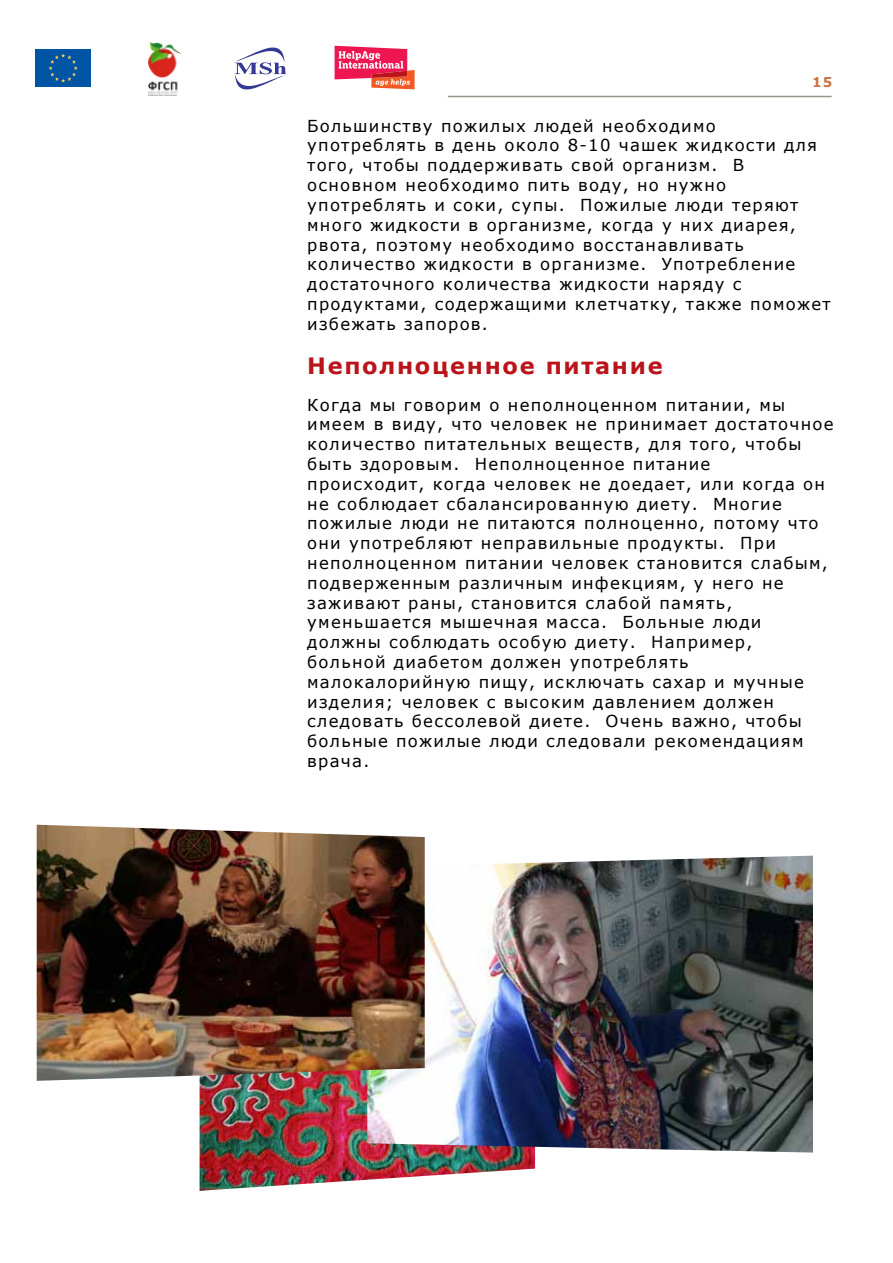
<style>
.page{position:relative;width:893px;height:1263px;background:#fff}
.page>*{position:absolute;margin:0;border:0;box-sizing:border-box;transform-origin:0 0}
.t1{font:700 22.5px "Verdana";letter-spacing:.075em;color:#ba141a}
.t2{font:16.5px/19.8px "Verdana";letter-spacing:.075em;color:#000}
.t3{font:700 13.5px "Verdana";color:#c77549}
</style>
<div class="page">
<div style="left:35px;top:50px;width:55px;height:37px;background:#0054a4"></div>
<svg style="left:49px;top:54px;width:29px;height:29px"></svg>
<svg style="left:234px;top:48px;width:52px;height:41px"></svg>
<img style="left:148px;top:43px;width:33px;height:53px">
<svg style="left:335px;top:46px;width:80px;height:43px"></svg>
<hr style="left:448px;top:96px;width:384px;height:1px;background:#98968a">
<img style="left:200px;top:1081px;width:335px;height:110px">
<img style="left:367px;top:856px;width:446px;height:296px">
<img style="left:37px;top:825px;width:388px;height:256px">
<p class="t3" style="left:812px;top:73px;width:22px">15</p>
<p class="t2" style="left:307px;top:116px;width:525px">Большинству пожилых людей необходимо употреблять в день около 8-10 чашек жидкости для того, чтобы поддерживать свой организм. В основном необходимо пить воду, но нужно употреблять и соки, супы. Пожилые люди теряют много жидкости в организме, когда у них диарея, рвота, поэтому необходимо восстанавливать количество жидкости в организме. Употребление достаточного количества жидкости наряду с продуктами, содержащими клетчатку, также поможет избежать запоров.</p>
<h1 class="t1" style="left:307px;top:350px;width:357px">Неполноценное питание</h1>
<p class="t2" style="left:307px;top:394px;width:528px">Когда мы говорим о неполноценном питании, мы имеем в виду, что человек не принимает достаточное количество питательных веществ, для того, чтобы быть здоровым. Неполноценное питание<br>происходит, когда человек не доедает, или когда он не соблюдает сбалансированную диету. Многие пожилые люди не питаются полноценно, потому что они употребляют неправильные продукты. При неполноценном питании человек становится слабым, подверженным различным инфекциям, у него не заживают раны, становится слабой память, уменьшается мышечная масса. Больные люди должны соблюдать особую диету. Например, больной диабетом должен употреблять малокалорийную пищу, исключать сахар и мучные изделия; человек с высоким давлением должен следовать бессолевой диете. Очень важно, чтобы больные пожилые люди следовали рекомендациям врача.</p>
</div>
